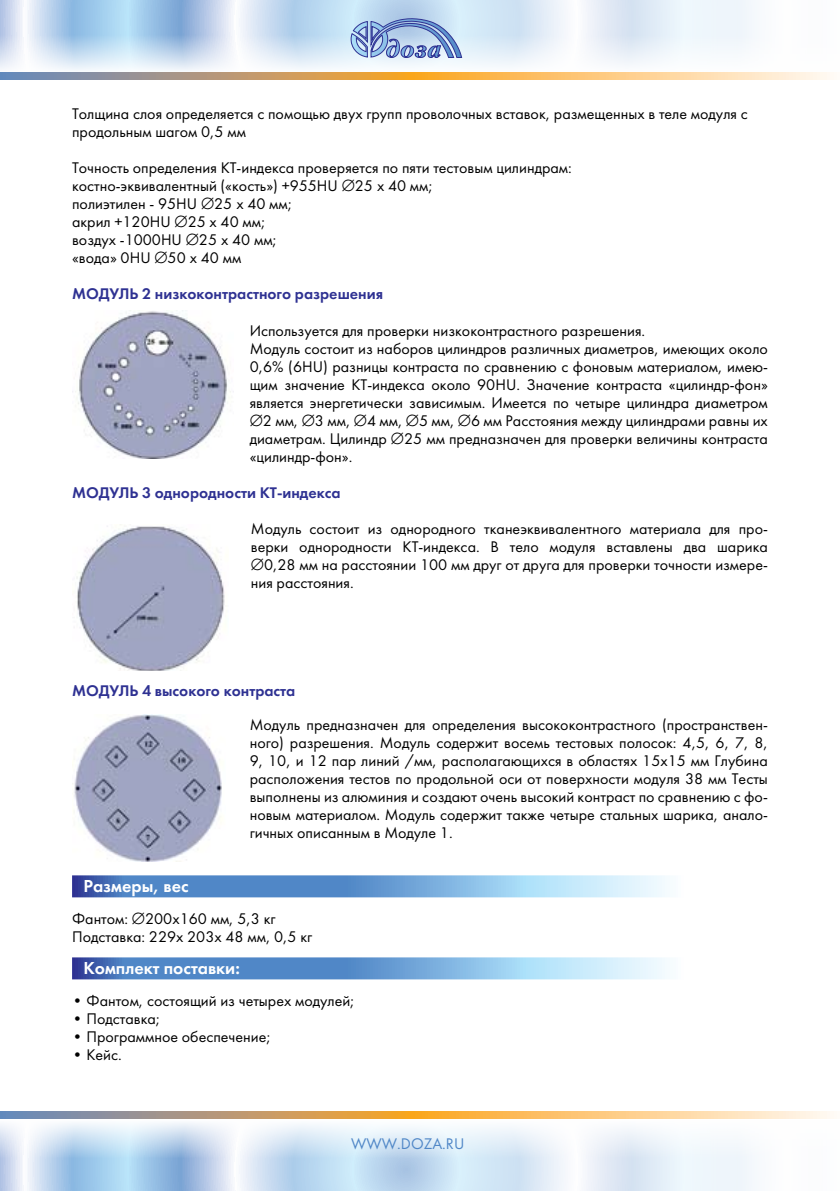
<style>
.page{position:relative;width:840px;height:1191px;background:#fff}
.page>*{position:absolute;margin:0;border:0;box-sizing:border-box;transform-origin:0 0}
.t1{font:18px "Futura Demi";color:#fff}
.t2{font:16px/18px "Futura";color:#000}
.t3{font:16px "Futura Demi C";color:#2e3192}
.t4{font:16px "Futura";color:#5087c7}
</style>
<div class="page">
<svg style="left:0;top:0;width:754px;height:34px;background:#cadff2"></svg>
<svg style="left:0;top:1158px;width:754px;height:33px;background:#c9def1"></svg>
<svg style="left:0;top:1111px;width:834px;height:8px;background:#d7b381"></svg>
<svg style="left:0;top:1123px;width:753px;height:35px"></svg>
<svg style="left:0;top:34px;width:753px;height:37px"></svg>
<svg style="left:350px;top:18px;width:112px;height:40px;background:#96add7"></svg>
<svg style="left:0;top:72px;width:834px;height:8px;background:#d7b381"></svg>
<svg style="left:72px;top:875px;width:595px;height:22px;background:#7ca9d8"></svg>
<svg style="left:72px;top:957px;width:595px;height:22px;background:#7ca9d9"></svg>
<img style="left:72px;top:311px;width:159px;height:147px">
<img style="left:76px;top:524px;width:149px;height:147px">
<img style="left:74px;top:714px;width:148px;height:147px">
<p class="t2" style="left:72px;top:105px;width:677px">Толщина слоя определяется с помощью двух групп проволочных вставок, размещенных в теле модуля с продольным шагом 0,5 мм</p>
<p class="t2" style="left:72px;top:159px;width:501px">Точность определения КТ-индекса проверяется по пяти тестовым цилиндрам: костно-эквивалентный («кость») +955HU ∅25 х 40 мм;<br>полиэтилен - 95HU ∅25 х 40 мм;<br>акрил +120HU ∅25 х 40 мм;<br>воздух -1000HU ∅25 х 40 мм;<br>«вода» 0HU ∅50 х 40 мм</p>
<p class="t3" style="left:72px;top:285px;width:312px">МОДУЛЬ 2 низкоконтрастного разрешения</p>
<p class="t2" style="left:249px;top:321px;width:519px">Используется для проверки низкоконтрастного разрешения.<br>Модуль состоит из наборов цилиндров различных диаметров, имеющих около 0,6% (6HU) разницы контраста по сравнению с фоновым материалом, имею&shy;щим значение КТ-индекса около 90HU. Значение контраста «цилиндр-фон» является энергетически зависимым. Имеется по четыре цилиндра диаметром ∅2 мм, ∅3 мм, ∅4 мм, ∅5 мм, ∅6 мм Расстояния между цилиндрами равны их диаметрам. Цилиндр ∅25 мм предназначен для проверки величины контраста «цилиндр-фон».</p>
<p class="t3" style="left:72px;top:483px;width:270px">МОДУЛЬ 3 однородности КТ-индекса</p>
<p class="t2" style="left:251px;top:519px;width:518px;text-align:justify">Модуль состоит из однородного тканеэквивалентного материала для про&shy;верки однородности КТ-индекса. В тело модуля вставлены два шарика ∅0,28 мм на расстоянии 100 мм друг от друга для проверки точности измере&shy;ния расстояния.</p>
<p class="t3" style="left:72px;top:681px;width:225px">МОДУЛЬ 4 высокого контраста</p>
<p class="t2" style="left:249px;top:715px;width:519px;text-align:justify">Модуль предназначен для определения высококонтрастного (пространствен&shy;ного) разрешения. Модуль содержит восемь тестовых полосок: 4,5, 6, 7, 8, 9, 10, и 12 пар линий /мм, располагающихся в областях 15х15 мм Глубина расположения тестов по продольной оси от поверхности модуля 38 мм Тесты выполнены из алюминия и создают очень высокий контраст по сравнению с фо&shy;новым материалом. Модуль содержит также четыре стальных шарика, анало&shy;гичных описанным в Модуле 1.</p>
<p class="t1" style="left:83px;top:874px;width:107px">Размеры, вес</p>
<p class="t2" style="left:72px;top:909px;width:241px">Фантом: ∅200х160 мм, 5,3 кг<br>Подставка: 229х 203х 48 мм, 0,5 кг</p>
<p class="t1" style="left:83px;top:956px;width:158px">Комплект поставки:</p>
<p class="t2" style="left:72px;top:991px;width:284px">• Фантом, состоящий из четырех модулей;</p>
<p class="t2" style="left:72px;top:1009px;width:90px">• Подставка;</p>
<p class="t2" style="left:72px;top:1027px;width:200px">• Программное обеспечение;</p>
<p class="t2" style="left:72px;top:1045px;width:51px">• Кейс.</p>
<p class="t4" style="left:351px;top:1133px;width:114px">WWW.DOZA.RU</p>
</div>
